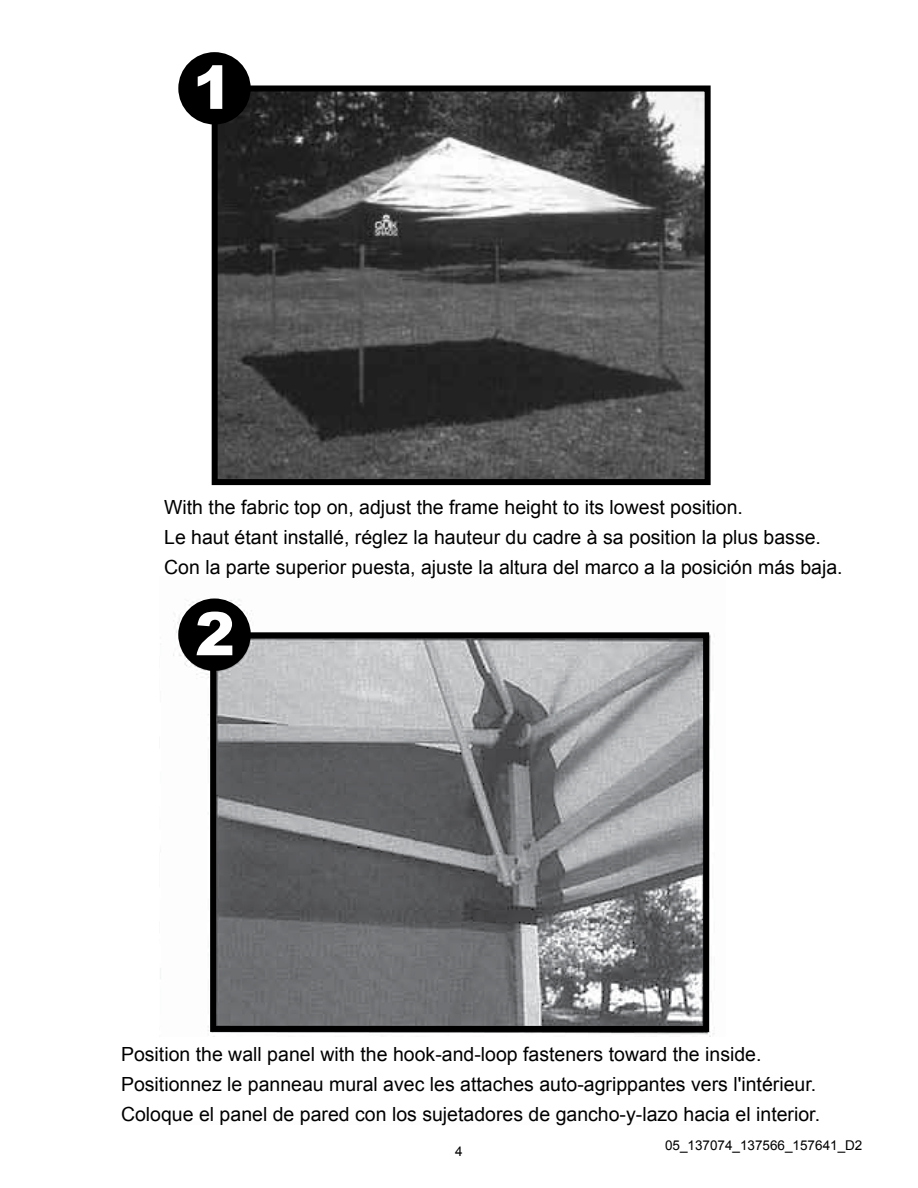
<style>
.page{position:relative;width:918px;height:1188px;background:#fff}
.page>*{position:absolute;margin:0;border:0;box-sizing:border-box;transform-origin:0 0}
.t1{font:900 60px "Arial";color:#fff}
.t2{font:30px "Arial";color:#000}
.t3{font:19.5px/30.2px "Arial";color:#000}
.t4{font:13.5px "Arial";color:#000}
</style>
<div class="page">
<img style="left:160px;top:599px;width:555px;height:438px">
<div style="left:210px;top:632px;width:499px;height:400px;border:6px solid #000"></div>
<div style="left:178px;top:598px;width:73px;height:73px;background:#000;border-radius:50%"></div>
<img style="left:219px;top:93px;width:485px;height:385px">
<div style="left:212px;top:86px;width:499px;height:399px;border:6px solid #000"></div>
<div style="left:178px;top:52px;width:73px;height:72px;background:#000;border-radius:50%"></div>
<h1 class="t1" style="left:193px;top:44px;width:42px">1</h1>
<p class="t3" style="left:164px;top:492px;width:680px">With the fabric top on, adjust the frame height to its lowest position.<br>Le haut étant installé, réglez la hauteur du cadre à sa position la plus basse.<br>Con la parte superior puesta, ajuste la altura del marco a la posición más baja.</p>
<h1 class="t1" style="left:195px;top:590px;width:42px">2</h1>
<p class="t3" style="left:121px;top:1039px;width:701px">Position the wall panel with the hook-and-loop fasteners toward the inside.<br>Positionnez le panneau mural avec les attaches auto-agrippantes vers l'intérieur.<br>Coloque el panel de pared con los sujetadores de gancho-y-lazo hacia el interior.</p>
<h2 class="t2" style="left:155px;top:1042px;width:612px">Position the wall panel with the hook-and-loop</h2>
<p class="t4" style="left:455px;top:1142px;width:9px">4</p>
<p class="t4" style="left:665px;top:1136px;width:199px">05_137074_137566_157641_D2</p>
</div>
